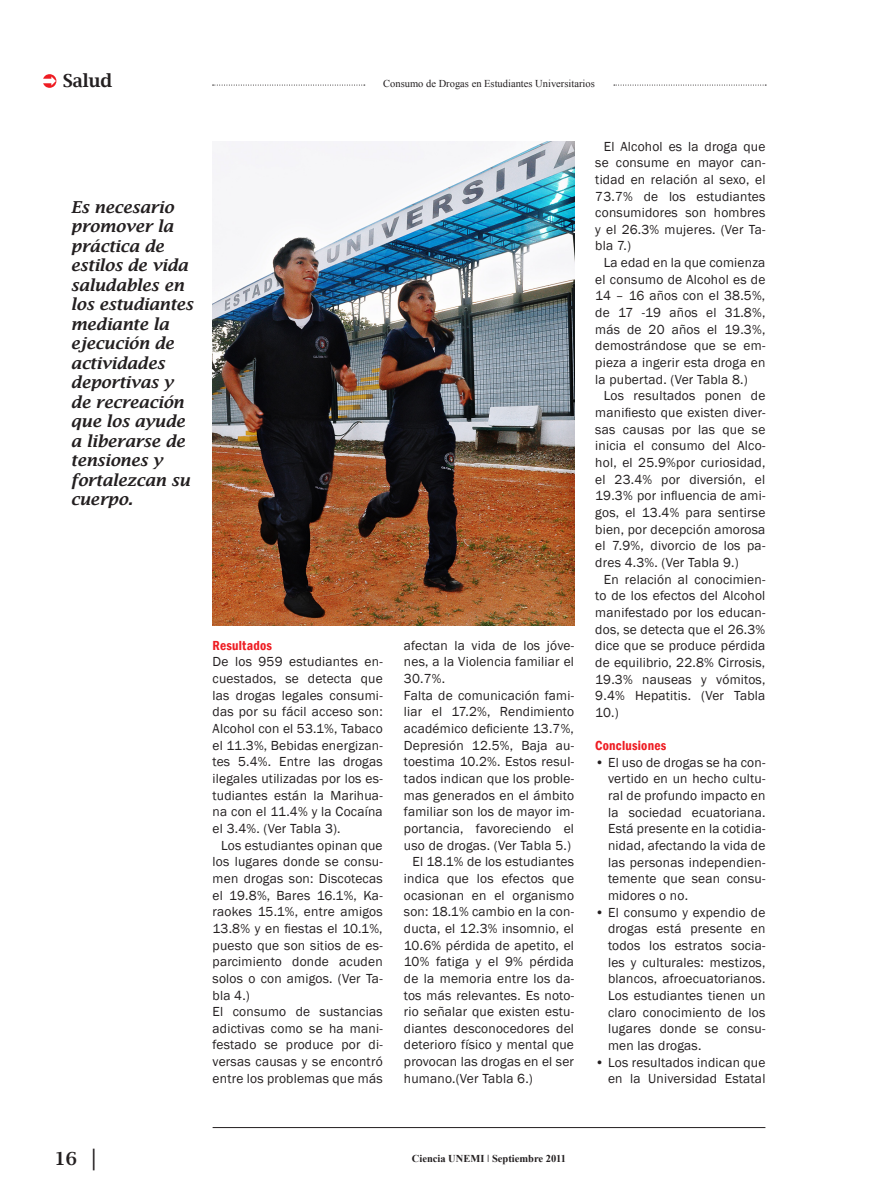
<style>
.page{position:relative;width:893px;height:1191px;background:#fff}
.page>*{position:absolute;margin:0;border:0;box-sizing:border-box;transform-origin:0 0}
.t1{font:600 18px "Lucida Bright";color:#231f20}
.VIÑETA{font:italic 600 16.5px/19.5px "Lucida Bright";color:#231f20}
.SANGRIA{font:13.5px/16.6px "Franklin Gothic";letter-spacing:.015em;color:#231f20;text-align:justify}
.TEXTO_NORMAL{font:13.5px/16.6px "Franklin Gothic";letter-spacing:.015em;color:#231f20;text-align:justify}
.VIÑETA-2{font:13.5px/16.6px "Franklin Gothic";letter-spacing:.015em;color:#231f20;text-align:justify}
.sangria{font:13.5px/16.6px "Franklin Gothic";letter-spacing:.015em;color:#231f20;text-align:justify}
.TITULOS{font:600 condensed 13.5px "Franklin Gothic";letter-spacing:.015em;color:#ee1d23}
.t2{font:10.5px "Times New Roman";color:#231f20}
.t3{font:700 10.5px "Times New Roman";color:#231f20}
.s1{font-family:"Century Schoolbook";font-weight:700}
</style>
<div class="page">
<hr style="left:213px;top:1127px;width:552px;height:1px;background:#231f20">
<svg style="left:43px;top:74px;width:13px;height:14px"></svg>
<img style="left:213px;top:141px;width:361px;height:484px">
<svg style="left:213px;top:85px;width:152px;height:1px"></svg>
<svg style="left:614px;top:85px;width:152px;height:1px"></svg>
<h1 class="t1" style="left:63px;top:70px;width:51px">Salud</h1>
<p class="t2" style="left:383px;top:77px;width:213px">Consumo de Drogas en Estudiantes Universitarios</p>
<p class="VIÑETA" style="left:71px;top:197px;width:124px">Es necesario promover la práctica de estilos de vida saludables en los estudiantes mediante la ejecución de actividades deportivas y de recreación que los ayude a liberarse de tensiones y fortalezcan su cuerpo.</p>
<p class="TITULOS" style="left:213px;top:636px;width:61px">Resultados</p>
<p class="TEXTO_NORMAL" style="left:213px;top:654px;width:172px">De los 959 estudiantes en&shy;cuestados, se detecta que las drogas legales consumi&shy;das por su fácil acceso son:<br>Alcohol con el 53.1%, Tabaco el 11.3%, Bebidas energizan&shy;tes 5.4%. Entre las drogas ilegales utilizadas por los es&shy;tudiantes están la Marihua&shy;na con el 11.4% y la Cocaína el 3.4%. (Ver Tabla 3).</p>
<p class="TEXTO_NORMAL" style="left:213px;top:837px;width:172px;text-indent:9px">Los estudiantes opinan que los lugares donde se consu&shy;men drogas son: Discotecas el 19.8%, Bares 16.1%, Ka&shy;raokes 15.1%, entre amigos 13.8% y en fiestas el 10.1%, puesto que son sitios de es&shy;parcimiento donde acuden solos o con amigos. (Ver Ta&shy;bla 4.)</p>
<p class="TEXTO_NORMAL" style="left:213px;top:1003px;width:172px">El consumo de sustancias adictivas como se ha mani&shy;festado se produce por di&shy;versas causas y se encontró entre los problemas que más</p>
<p class="TEXTO_NORMAL" style="left:404px;top:637px;width:172px">afectan la vida de los jóve&shy;nes, a la Violencia familiar el 30.7%.</p>
<p class="TEXTO_NORMAL" style="left:404px;top:687px;width:172px">Falta de comunicación fami&shy;liar el 17.2%, Rendimiento académico deficiente 13.7%, Depresión 12.5%, Baja au&shy;toestima 10.2%. Estos resul&shy;tados indican que los proble&shy;mas generados en el ámbito familiar son los de mayor im&shy;portancia, favoreciendo el uso de drogas. (Ver Tabla 5.)</p>
<p class="SANGRIA" style="left:404px;top:853px;width:172px;text-indent:9px">El 18.1% de los estudiantes indica que los efectos que ocasionan en el organismo son: 18.1% cambio en la con&shy;ducta, el 12.3% insomnio, el 10.6% pérdida de apetito, el 10% fatiga y el 9% pérdida de la memoria entre los da&shy;tos más relevantes. Es noto&shy;rio señalar que existen estu&shy;diantes desconocedores del deterioro físico y mental que provocan las drogas en el ser humano.(Ver Tabla 6.)</p>
<p class="sangria" style="left:595px;top:138px;width:172px;text-indent:9px">El Alcohol es la droga que se consume en mayor can&shy;tidad en relación al sexo, el 73.7% de los estudiantes consumidores son hombres y el 26.3% mujeres. (Ver Ta&shy;bla 7.)</p>
<p class="SANGRIA" style="left:595px;top:254px;width:172px;text-indent:9px">La edad en la que comienza el consumo de Alcohol es de 14 – 16 años con el 38.5%, de 17 -19 años el 31.8%, más de 20 años el 19.3%, demostrándose que se em&shy;pieza a ingerir esta droga en la pubertad. (Ver Tabla 8.)</p>
<p class="SANGRIA" style="left:595px;top:388px;width:172px;text-indent:9px">Los resultados ponen de manifiesto que existen diver&shy;sas causas por las que se inicia el consumo del Alco&shy;hol, el 25.9%por curiosidad, el 23.4% por diversión, el 19.3% por influencia de ami&shy;gos, el 13.4% para sentirse bien, por decepción amorosa el 7.9%, divorcio de los pa&shy;dres 4.3%. (Ver Tabla 9.)</p>
<p class="SANGRIA" style="left:595px;top:571px;width:172px;text-indent:9px">En relación al conocimien&shy;to de los efectos del Alcohol manifestado por los educan&shy;dos, se detecta que el 26.3% dice que se produce pérdida de equilibrio, 22.8% Cirrosis, 19.3% nauseas y vómitos, 9.4% Hepatitis. (Ver Tabla 10.)</p>
<p class="TITULOS" style="left:595px;top:736px;width:72px">Conclusiones</p>
<p class="VIÑETA-2" style="left:608px;top:754px;width:159px;text-indent:-13px">• El uso de drogas se ha con&shy;vertido en un hecho cultu&shy;ral de profundo impacto en la sociedad ecuatoriana.<br>Está presente en la cotidia&shy;nidad, afectando la vida de las personas independien&shy;temente que sean consu&shy;midores o no.</p>
<p class="VIÑETA-2" style="left:608px;top:904px;width:159px;text-indent:-13px">• El consumo y expendio de drogas está presente en todos los estratos socia&shy;les y culturales: mestizos, blancos, afroecuatorianos.<br>Los estudiantes tienen un claro conocimiento de los lugares donde se consu&shy;men las drogas.</p>
<p class="VIÑETA-2" style="left:595px;top:1054px;width:172px;text-align:right">• Los resultados indican que en la Universidad Estatal</p>
<h1 class="t1" style="left:55px;top:1148px;width:47px">16 <span class="s1">│</span></h1>
<p class="t3" style="left:412px;top:1151px;width:156px">Ciencia UNEMI Septiembre 2011</p>
</div>
